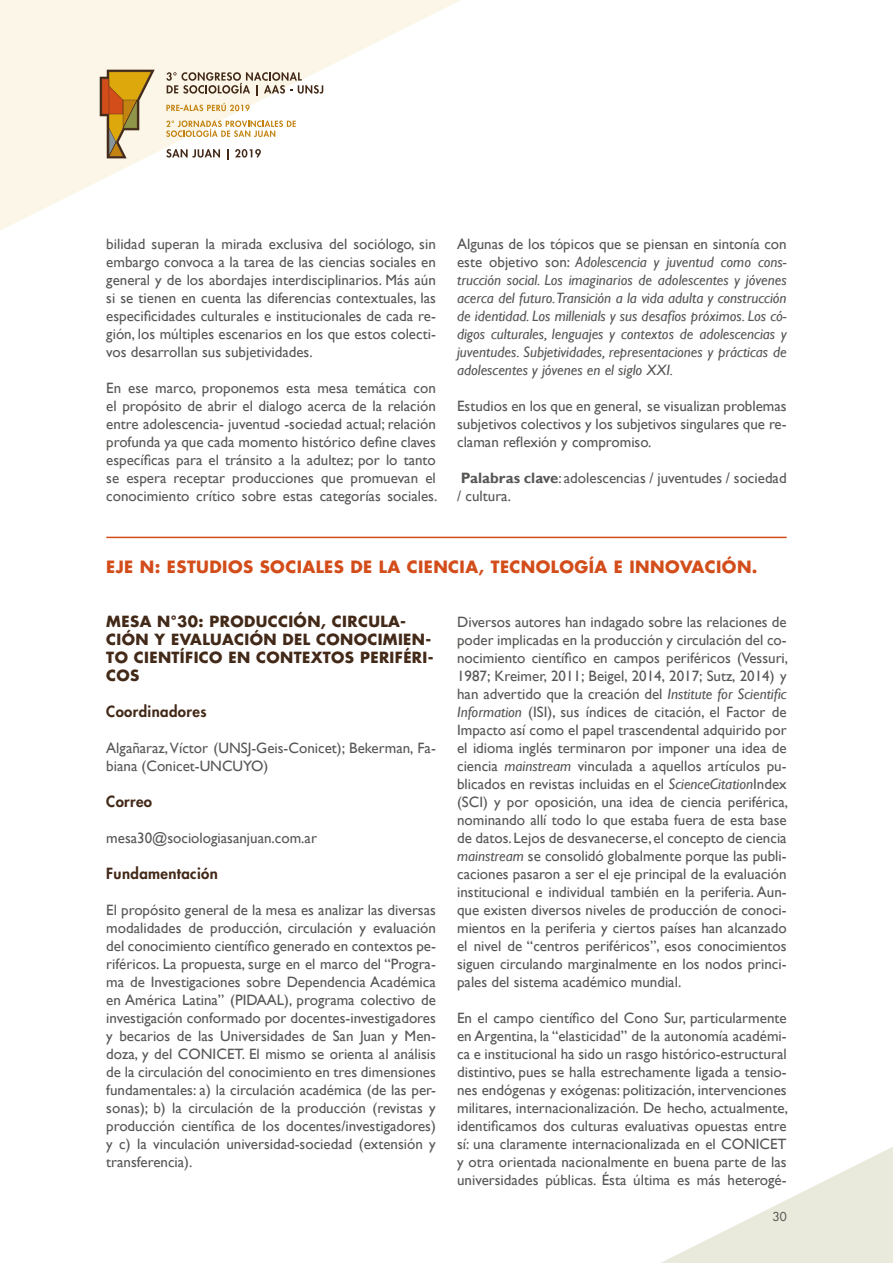
<style>
.page{position:relative;width:893px;height:1263px;background:#fff}
.page>*{position:absolute;margin:0;border:0;box-sizing:border-box;transform-origin:0 0}
.t1{font:700 16.5px "Futura Std";letter-spacing:.025em;color:#d34d1a}
.t2{font:15px/18px "Gill Sans";color:#575756;text-align:justify}
.t3{font:italic 15px/18px "Gill Sans";color:#575756;text-align:justify}
.t4{font:700 15px/18px "Futura Std";letter-spacing:.025em;color:#432918}
.t5{font:800 15px "Futura Std";letter-spacing:.025em;color:#432918}
.t6{font:500 12px "Futura Std";color:#575756}
.s1{font-style:normal}
.s2{font-weight:700}
.s3{font-style:italic}
</style>
<div class="page">
<svg style="left:0;top:0;width:460px;height:230px"></svg>
<svg style="left:100px;top:70px;width:55px;height:88px;background:#cca86d"></svg>
<svg style="left:166px;top:72px;width:157px;height:24px;background:#cbc1b4"></svg>
<svg style="left:166px;top:149px;width:54px;height:9px"></svg>
<svg style="left:235px;top:149px;width:26px;height:9px"></svg>
<svg style="left:166px;top:103px;width:84px;height:8px"></svg>
<svg style="left:166px;top:120px;width:130px;height:17px"></svg>
<svg style="left:661px;top:1147px;width:232px;height:116px"></svg>
<hr style="left:106px;top:537px;width:681px;height:1px;background:#d34d1a">
<p class="t2" style="left:106px;top:235px;width:331px">bilidad superan la mirada exclusiva del sociólogo, sin embargo convoca a la tarea de las ciencias sociales en general y de los abordajes interdisciplinarios. Más aún si se tienen en cuenta las diferencias contextuales, las especificidades culturales e institucionales de cada re&shy;gión, los múltiples escenarios en los que estos colecti&shy;vos desarrollan sus subjetividades.</p>
<p class="t2" style="left:106px;top:379px;width:333px">En ese marco, proponemos esta mesa temática con el propósito de abrir el dialogo acerca de la relación entre adolescencia- juventud -sociedad actual; relación profunda ya que cada momento histórico define claves específicas para el tránsito a la adultez; por lo tanto se espera receptar producciones que promuevan el conocimiento crítico sobre estas categorías sociales.</p>
<p class="t3" style="left:457px;top:235px;width:331px"><span class="s1">Algunas de los tópicos que se piensan en sintonía con este objetivo son:</span> Adolescencia y juventud como cons&shy;trucción social. Los imaginarios de adolescentes y jóvenes acerca del futuro.Transición a la vida adulta y construcción de identidad. Los millenials y sus desafíos próximos. Los có&shy;digos culturales, lenguajes y contextos de adolescencias y juventudes. Subjetividades, representaciones y prácticas de adolescentes y jóvenes en el siglo XXI.</p>
<p class="t2" style="left:457px;top:397px;width:331px">Estudios en los que en general, se visualizan problemas subjetivos colectivos y los subjetivos singulares que re&shy;claman reflexión y compromiso.</p>
<p class="t2" style="left:457px;top:469px;width:331px"><span class="s2">Palabras clave</span>: adolescencias / juventudes / sociedad / cultura.</p>
<p class="t1" style="left:106px;top:555px;width:653px">EJE N: ESTUDIOS SOCIALES DE LA CIENCIA, TECNOLOGÍA E INNOVACIÓN.</p>
<p class="t4" style="left:106px;top:612px;width:329px">MESA N°30: PRODUCCIÓN, CIRCULA-<br>CIÓN Y EVALUACIÓN DEL CONOCIMIEN-<br>TO CIENTÍFICO EN CONTEXTOS PERIFÉRI-<br>COS</p>
<p class="t5" style="left:106px;top:702px;width:102px">Coordinadores</p>
<p class="t2" style="left:106px;top:739px;width:331px">Algañaraz, Víctor (UNSJ-Geis-Conicet); Bekerman, Fa&shy;biana (Conicet-UNCUYO)</p>
<p class="t5" style="left:106px;top:792px;width:47px">Correo</p>
<p class="t2" style="left:106px;top:829px;width:212px">mesa30@sociologiasanjuan.com.ar</p>
<p class="t5" style="left:106px;top:864px;width:113px">Fundamentación</p>
<p class="t2" style="left:106px;top:901px;width:331px">El propósito general de la mesa es analizar las diversas modalidades de producción, circulación y evaluación del conocimiento científico generado en contextos pe&shy;riféricos. La propuesta, surge en el marco del “Progra&shy;ma de Investigaciones sobre Dependencia Académica en América Latina” (PIDAAL), programa colectivo de investigación conformado por docentes-investigadores y becarios de las Universidades de San Juan y Men&shy;doza, y del CONICET. El mismo se orienta al análisis de la circulación del conocimiento en tres dimensiones fundamentales: a) la circulación académica (de las per&shy;sonas); b) la circulación de la producción (revistas y producción científica de los docentes/investigadores) y c) la vinculación universidad-sociedad (extensión y transferencia).</p>
<p class="t2" style="left:457px;top:613px;width:333px">Diversos autores han indagado sobre las relaciones de poder implicadas en la producción y circulación del co&shy;nocimiento científico en campos periféricos (Vessuri, 1987; Kreimer, 2011; Beigel, 2014, 2017; Sutz, 2014) y han advertido que la creación del <span class="s3">Institute for Scientific Information</span> (ISI), sus índices de citación, el Factor de Impacto así como el papel trascendental adquirido por el idioma inglés terminaron por imponer una idea de ciencia <span class="s3">mainstream</span> vinculada a aquellos artículos pu&shy;blicados en revistas incluidas en el <span class="s3">ScienceCitation</span>Index (SCI) y por oposición, una idea de ciencia periférica, nominando allí todo lo que estaba fuera de esta base de datos. Lejos de desvanecerse, el concepto de ciencia <span class="s3">mainstream</span> se consolidó globalmente porque las publi&shy;caciones pasaron a ser el eje principal de la evaluación institucional e individual también en la periferia. Aun&shy;que existen diversos niveles de producción de conoci&shy;mientos en la periferia y ciertos países han alcanzado el nivel de “centros periféricos”, esos conocimientos siguen circulando marginalmente en los nodos princi&shy;pales del sistema académico mundial.</p>
<p class="t2" style="left:457px;top:1009px;width:333px">En el campo científico del Cono Sur, particularmente en Argentina, la “elasticidad” de la autonomía académi&shy;ca e institucional ha sido un rasgo histórico-estructural distintivo, pues se halla estrechamente ligada a tensio&shy;nes endógenas y exógenas: politización, intervenciones militares, internacionalización. De hecho, actualmente, identificamos dos culturas evaluativas opuestas entre sí: una claramente internacionalizada en el CONICET y otra orientada nacionalmente en buena parte de las universidades públicas. Ésta última es más heterogé-</p>
<p class="t6" style="left:772px;top:1209px;width:16px">30</p>
</div>
